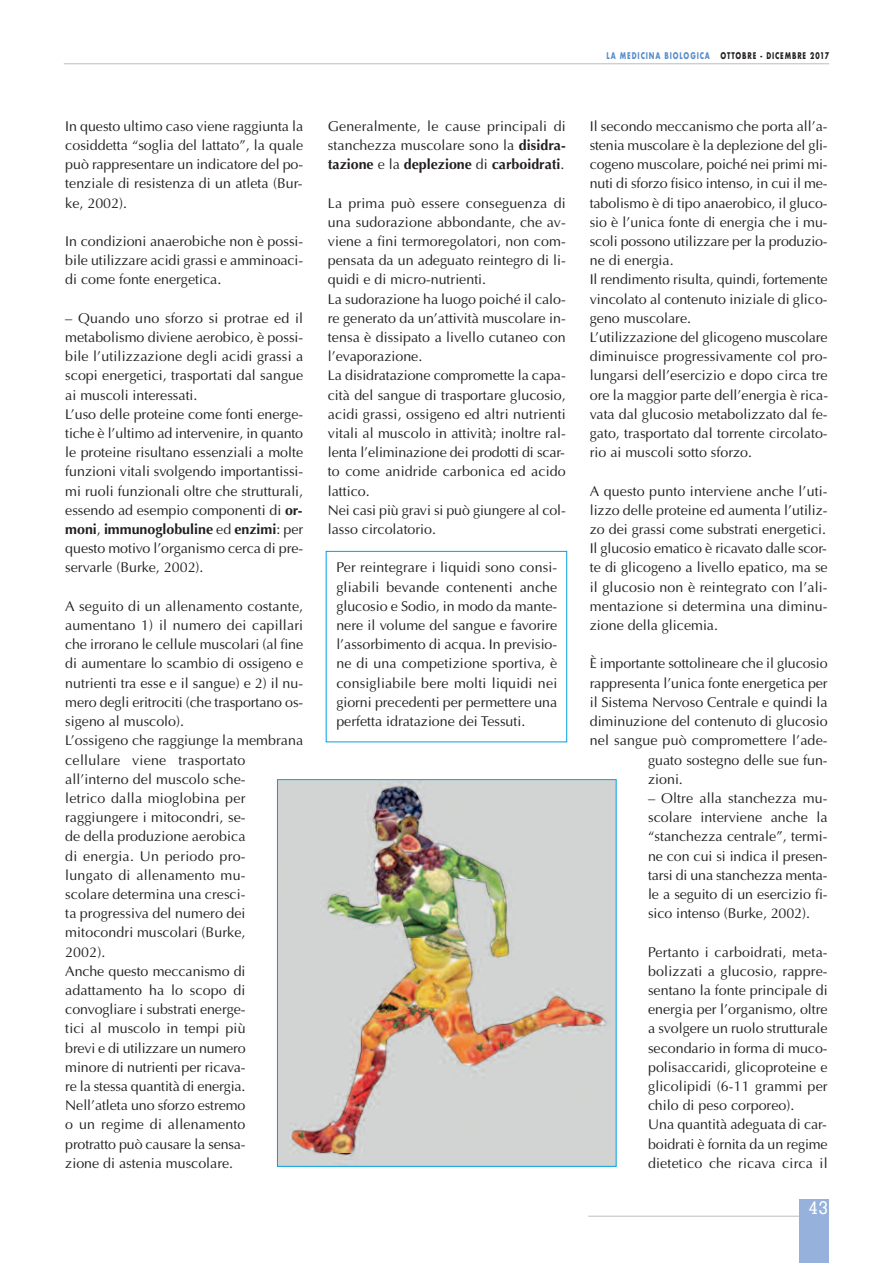
<style>
.page{position:relative;width:893px;height:1263px;background:#fff}
.page>*{position:absolute;margin:0;border:0;box-sizing:border-box;transform-origin:0 0}
.t1{font:500 18px "Memphis";color:#fff}
.t2{font:14.25px/19.2px "Optima";color:#231f20;text-align:justify}
.t3{font:700 9px "Futura";letter-spacing:.135em;color:#231f20;scale:.7 1}
.s1{font-weight:700}
.s2{color:#568cc9}
</style>
<div class="page">
<hr style="left:588px;top:1216px;width:220px;height:1px;background:#bcbdc0">
<div style="left:799px;top:1199px;width:30px;height:64px;background:#96b1dc"></div>
<hr style="left:64px;top:64px;width:765px;height:1px;background:#bcbdc0">
<div style="left:326px;top:551px;width:241px;height:191px;border:1px solid #009fdf"></div>
<img style="left:279px;top:781px;width:335px;height:384px">
<div style="left:277px;top:779px;width:339px;height:388px;border:1px solid #009fdf"></div>
<p class="t2" style="left:65px;top:116px;width:239px">In questo ultimo caso viene raggiunta la cosiddetta “soglia del lattato”, la quale può rappresentare un indicatore del po&shy;tenziale di resistenza di un atleta (Bur&shy;ke, 2002).</p>
<p class="t2" style="left:65px;top:231px;width:239px">In condizioni anaerobiche non è possi&shy;bile utilizzare acidi grassi e amminoaci&shy;di come fonte energetica.</p>
<p class="t2" style="left:65px;top:308px;width:239px;text-align:left">– Quando uno sforzo si protrae ed il metabolismo diviene aerobico, è possi&shy;bile l’utilizzazione degli acidi grassi a scopi energetici, trasportati dal sangue ai muscoli interessati.<br>L’uso delle proteine come fonti energe&shy;tiche è l’ultimo ad intervenire, in quanto le proteine risultano essenziali a molte funzioni vitali svolgendo importantissi&shy;mi ruoli funzionali oltre che strutturali, essendo ad esempio componenti di <span class="s1">or&shy;moni</span>, <span class="s1">immunoglobuline</span> ed <span class="s1">enzimi</span>: per questo motivo l’organismo cerca di pre&shy;servarle (Burke, 2002).</p>
<p class="t2" style="left:65px;top:596px;width:239px;text-align:left">A seguito di un allenamento costante, aumentano 1) il numero dei capillari che irrorano le cellule muscolari (al fine di aumentare lo scambio di ossigeno e nutrienti tra esse e il sangue) e 2) il nu&shy;mero degli eritrociti (che trasportano os&shy;sigeno al muscolo).<br>L’ossigeno che raggiunge la membrana cellulare viene trasportato all’interno del muscolo sche-<br>letrico dalla mioglobina per raggiungere i mitocondri, se-<br>de della produzione aerobica<br>di energia. Un periodo pro-<br>lungato di allenamento mu-<br>scolare determina una cresci-<br>ta progressiva del numero dei mitocondri muscolari (Burke,<br>2002).<br>Anche questo meccanismo di adattamento ha lo scopo di convogliare i substrati energe-<br>tici al muscolo in tempi più<br>brevi e di utilizzare un numero<br>minore di nutrienti per ricava-<br>re la stessa quantità di energia.<br>Nell’atleta uno sforzo estremo<br>o un regime di allenamento<br>protratto può causare la sensa-<br>zione di astenia muscolare.</p>
<p class="t2" style="left:328px;top:116px;width:239px">Generalmente, le cause principali di stanchezza muscolare sono la <span class="s1">disidra&shy;tazione</span> e la <span class="s1">deplezione</span> di <span class="s1">carboidrati</span>.</p>
<p class="t2" style="left:328px;top:193px;width:239px;text-align:left">La prima può essere conseguenza di una sudorazione abbondante, che av&shy;viene a fini termoregolatori, non com&shy;pensata da un adeguato reintegro di li&shy;quidi e di micro-nutrienti.<br>La sudorazione ha luogo poiché il calo&shy;re generato da un’attività muscolare in&shy;tensa è dissipato a livello cutaneo con l’evaporazione.<br>La disidratazione compromette la capa&shy;cità del sangue di trasportare glucosio, acidi grassi, ossigeno ed altri nutrienti vitali al muscolo in attività; inoltre ral&shy;lenta l’eliminazione dei prodotti di scar&shy;to come anidride carbonica ed acido lattico.<br>Nei casi più gravi si può giungere al col&shy;lasso circolatorio.</p>
<p class="t2" style="left:336px;top:558px;width:222px">Per reintegrare i liquidi sono consi&shy;gliabili bevande contenenti anche glucosio e Sodio, in modo da mante&shy;nere il volume del sangue e favorire l’assorbimento di acqua. In previsio&shy;ne di una competizione sportiva, è consigliabile bere molti liquidi nei giorni precedenti per permettere una perfetta idratazione dei Tessuti.</p>
<p class="t3" style="left:606px;top:49px;width:320px"><span class="s2">LA MEDICINA BIOLOGICA</span> OTTOBRE - DICEMBRE 2017</p>
<p class="t2" style="left:590px;top:116px;width:240px;text-align:left">Il secondo meccanismo che porta all’a&shy;stenia muscolare è la deplezione del gli&shy;cogeno muscolare, poiché nei primi mi&shy;nuti di sforzo fisico intenso, in cui il me&shy;tabolismo è di tipo anaerobico, il gluco&shy;sio è l’unica fonte di energia che i mu&shy;scoli possono utilizzare per la produzio&shy;ne di energia.<br>Il rendimento risulta, quindi, fortemente vincolato al contenuto iniziale di glico&shy;geno muscolare.<br>L’utilizzazione del glicogeno muscolare diminuisce progressivamente col pro&shy;lungarsi dell’esercizio e dopo circa tre ore la maggior parte dell’energia è rica&shy;vata dal glucosio metabolizzato dal fe&shy;gato, trasportato dal torrente circolato&shy;rio ai muscoli sotto sforzo.</p>
<p class="t2" style="left:590px;top:481px;width:239px">A questo punto interviene anche l’uti&shy;lizzo delle proteine ed aumenta l’utiliz&shy;zo dei grassi come substrati energetici.<br>Il glucosio ematico è ricavato dalle scor&shy;te di glicogeno a livello epatico, ma se il glucosio non è reintegrato con l’ali&shy;mentazione si determina una diminu&shy;zione della glicemia.</p>
<p class="t2" style="left:590px;top:654px;width:239px">È importante sottolineare che il glucosio</p>
<p class="t2" style="left:590px;top:673px;width:239px">rappresenta l’unica fonte energetica per</p>
<p class="t2" style="left:590px;top:692px;width:239px">il Sistema Nervoso Centrale e quindi la</p>
<p class="t2" style="left:590px;top:711px;width:239px">diminuzione del contenuto di glucosio</p>
<p class="t2" style="left:590px;top:731px;width:239px">nel sangue può compromettere l’ade-</p>
<p class="t2" style="left:648px;top:750px;width:181px">guato sostegno delle sue fun-</p>
<p class="t2" style="left:648px;top:769px;width:36px">zioni.</p>
<p class="t2" style="left:648px;top:788px;width:181px">– Oltre alla stanchezza mu&shy;scolare interviene anche la “stanchezza centrale”, termi&shy;ne con cui si indica il presen&shy;tarsi di una stanchezza menta&shy;le a seguito di un esercizio fi&shy;sico intenso (Burke, 2002).</p>
<p class="t2" style="left:648px;top:942px;width:181px;text-align:left">Pertanto i carboidrati, meta&shy;bolizzati a glucosio, rappre&shy;sentano la fonte principale di energia per l’organismo, oltre a svolgere un ruolo strutturale secondario in forma di muco&shy;polisaccaridi, glicoproteine e glicolipidi (6-11 grammi per chilo di peso corporeo).<br>Una quantità adeguata di car&shy;boidrati è fornita da un regime dietetico che ricava circa il</p>
<p class="t1" style="left:809px;top:1201px;width:20px">43</p>
</div>
